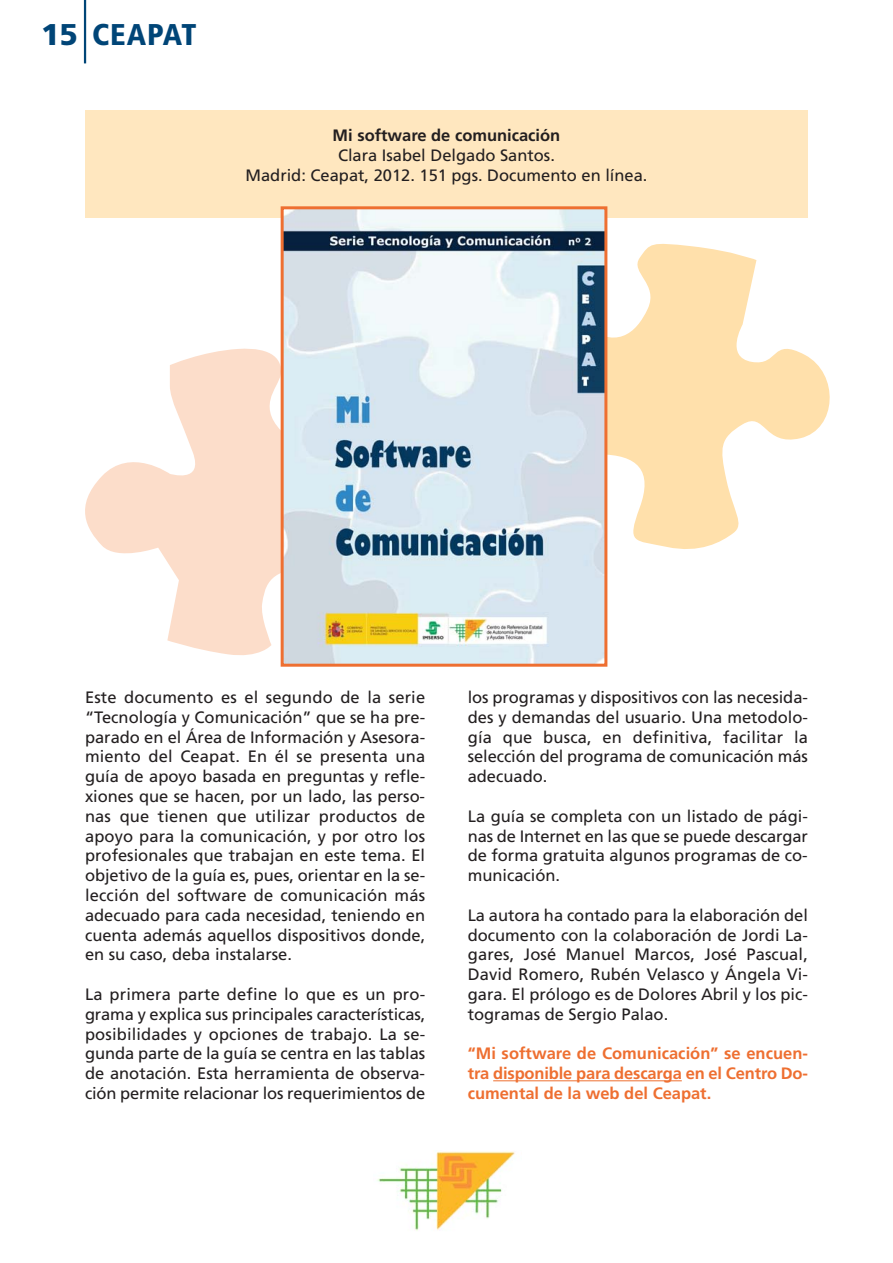
<style>
.page{position:relative;width:893px;height:1263px;background:#fff}
.page>*{position:absolute;margin:0;border:0;box-sizing:border-box;transform-origin:0 0}
.t1{font:900 condensed 30px "Frutiger";letter-spacing:.03em;color:#004577}
.t2{font:16.5px/19.8px "Frutiger";color:#231f20;text-align:justify}
.t3{font:700 16.5px/19.8px "Frutiger";letter-spacing:-.01em;color:#ee6f31;text-align:justify}
.s1{font-stretch:normal}
.s2{font-weight:700}
</style>
<div class="page">
<hr style="left:84px;top:0;width:2px;height:63px;background:#004577">
<hr style="left:493px;top:1080px;width:189px;height:1px;background:#ee6f31">
<div style="left:85px;top:111px;width:723px;height:107px;background:#ffe7bf"></div>
<svg style="left:85px;top:347px;width:196px;height:320px;fill:#fcddca"></svg>
<svg style="left:607px;top:232px;width:223px;height:322px;fill:#ffe0ab"></svg>
<img style="left:285px;top:210px;width:318px;height:453px">
<div style="left:281px;top:206px;width:326px;height:461px;border:3px solid #ee6f31"></div>
<img style="left:377px;top:1151px;width:138px;height:80px">
<h1 class="t1" style="left:41px;top:23px;width:157px"><span class="s1">15</span> CEAPAT</h1>
<p class="t2" style="left:246px;top:127px;width:403px;text-align:center"><span class="s2">Mi software de comunicación<br></span>Clara Isabel Delgado Santos.<br>Madrid: Ceapat, 2012. 151 pgs. Documento en línea.</p>
<p class="t2" style="left:85px;top:688px;width:342px">Este documento es el segundo de la serie “Tecnología y Comunicación” que se ha pre&shy;parado en el Área de Información y Asesora&shy;miento del Ceapat. En él se presenta una guía de apoyo basada en preguntas y refle&shy;xiones que se hacen, por un lado, las perso&shy;nas que tienen que utilizar productos de apoyo para la comunicación, y por otro los profesionales que trabajan en este tema. El objetivo de la guía es, pues, orientar en la se&shy;lección del software de comunicación más adecuado para cada necesidad, teniendo en cuenta además aquellos dispositivos donde, en su caso, deba instalarse.</p>
<p class="t2" style="left:85px;top:985px;width:342px">La primera parte define lo que es un pro&shy;grama y explica sus principales características, posibilidades y opciones de trabajo. La se&shy;gunda parte de la guía se centra en las tablas de anotación. Esta herramienta de observa&shy;ción permite relacionar los requerimientos de</p>
<p class="t2" style="left:468px;top:688px;width:342px">los programas y dispositivos con las necesida&shy;des y demandas del usuario. Una metodolo&shy;gía que busca, en definitiva, facilitar la selección del programa de comunicación más adecuado.</p>
<p class="t2" style="left:468px;top:807px;width:342px">La guía se completa con un listado de pági&shy;nas de Internet en las que se puede descargar de forma gratuita algunos programas de co&shy;municación.</p>
<p class="t2" style="left:468px;top:906px;width:342px">La autora ha contado para la elaboración del documento con la colaboración de Jordi La&shy;gares, José Manuel Marcos, José Pascual, David Romero, Rubén Velasco y Ángela Vi&shy;gara. El prólogo es de Dolores Abril y los pic&shy;togramas de Sergio Palao.</p>
<p class="t3" style="left:468px;top:1045px;width:342px">“Mi software de Comunicación” se encuen&shy;tra disponible para descarga en el Centro Do&shy;cumental de la web del Ceapat.</p>
</div>
